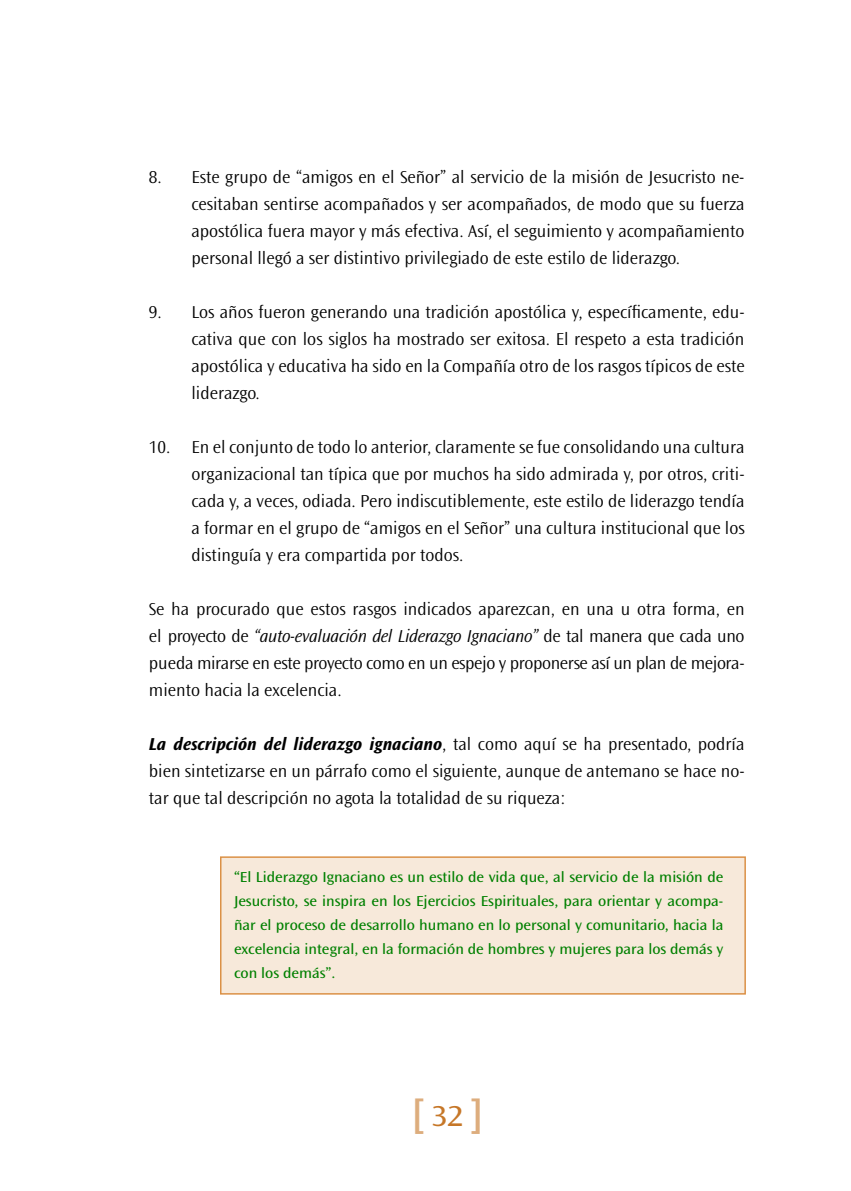
<style>
.page{position:relative;width:851px;height:1191px;background:#fff}
.page>*{position:absolute;margin:0;border:0;box-sizing:border-box;transform-origin:0 0}
.t1{font:700 semi-expanded 36px "Ocean Sans Std";color:#ddad7d}
.t2{font:300 18px/27px "Ocean Sans Std";color:#000;text-align:justify}
.t3{font:semi-expanded 15px/24px "Ocean Sans Std";color:#008000;text-align:justify}
.s1{font-style:italic}
.s2{font-weight:700;font-style:italic}
.s3{font-weight:400;font-size:30px;color:#c67728}
</style>
<div class="page">
<div style="left:220px;top:856px;width:525px;height:138px;background:#f7e9da;border:2px solid #db9146"></div>
<p class="t2" style="left:191px;top:164px;width:554px;text-indent:-43px">8. Este grupo de “amigos en el Señor” al servicio de la misión de Jesucristo ne&shy;cesitaban sentirse acompañados y ser acompañados, de modo que su fuerza apostólica fuera mayor y más efectiva. Así, el seguimiento y acompañamiento personal llegó a ser distintivo privilegiado de este estilo de liderazgo.</p>
<p class="t2" style="left:191px;top:299px;width:554px;text-indent:-43px">9. Los años fueron generando una tradición apostólica y, específicamente, edu&shy;cativa que con los siglos ha mostrado ser exitosa. El respeto a esta tradición apostólica y educativa ha sido en la Compañía otro de los rasgos típicos de este liderazgo.</p>
<p class="t2" style="left:191px;top:434px;width:554px;text-indent:-43px">10. En el conjunto de todo lo anterior, claramente se fue consolidando una cultura organizacional tan típica que por muchos ha sido admirada y, por otros, criti&shy;cada y, a veces, odiada. Pero indiscutiblemente, este estilo de liderazgo tendía a formar en el grupo de “amigos en el Señor” una cultura institucional que los distinguía y era compartida por todos.</p>
<p class="t2" style="left:149px;top:596px;width:597px">Se ha procurado que estos rasgos indicados aparezcan, en una u otra forma, en el proyecto de <span class="s1">“auto-evaluación del Liderazgo Ignaciano”</span> de tal manera que cada uno pueda mirarse en este proyecto como en un espejo y proponerse así un plan de mejora&shy;miento hacia la excelencia.</p>
<p class="t2" style="left:149px;top:731px;width:597px"><span class="s2">La descripción del liderazgo ignaciano</span>, tal como aquí se ha presentado, podría bien sintetizarse en un párrafo como el siguiente, aunque de antemano se hace no&shy;tar que tal descripción no agota la totalidad de su riqueza:</p>
<p class="t3" style="left:234px;top:865px;width:491px">“El Liderazgo Ignaciano es un estilo de vida que, al servicio de la misión de Jesucristo, se inspira en los Ejercicios Espirituales, para orientar y acompa&shy;ñar el proceso de desarrollo humano en lo personal y comunitario, hacia la excelencia integral, en la formación de hombres y mujeres para los demás y con los demás”.</p>
<h1 class="t1" style="left:412px;top:1094px;width:71px">[<span class="s3">32</span>]</h1>
</div>
